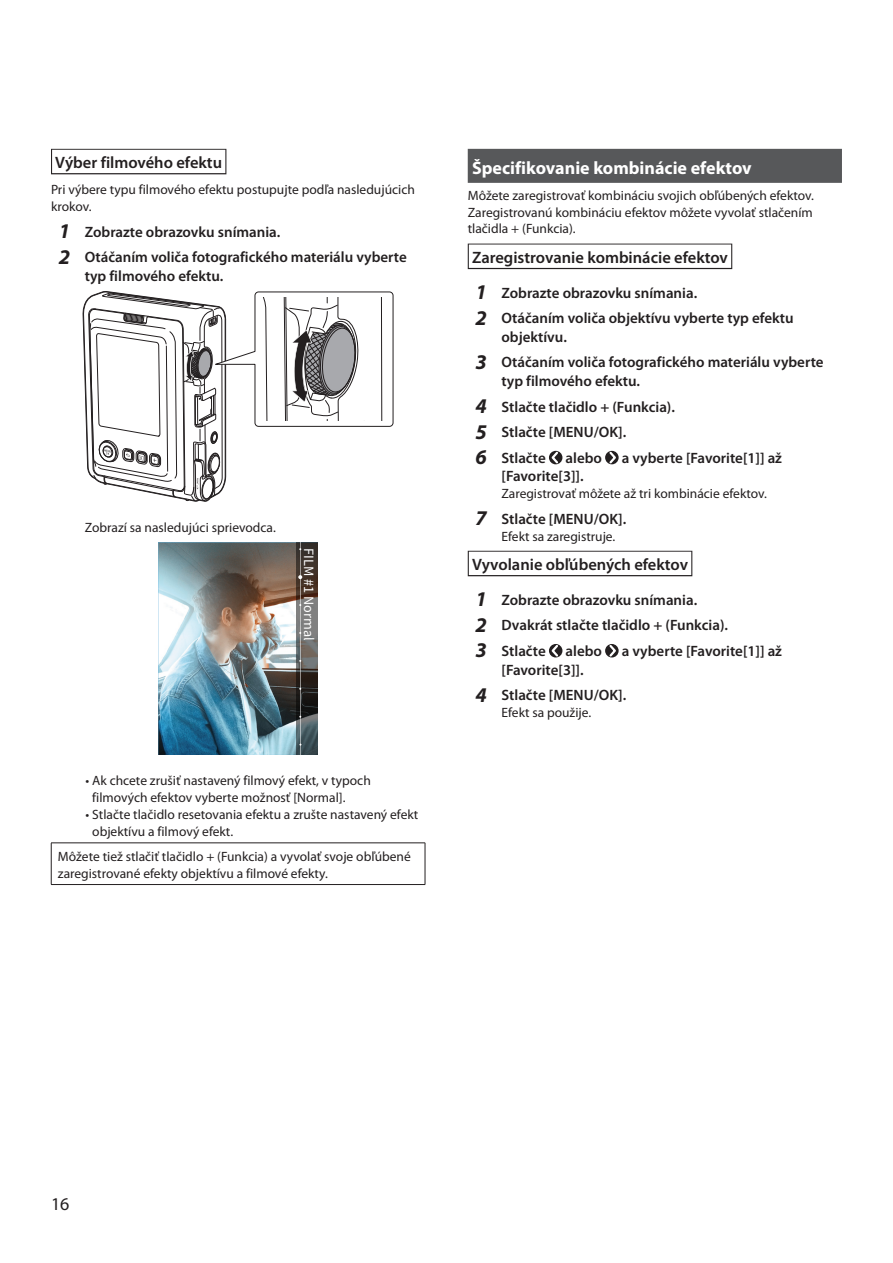
<style>
.page{position:relative;width:893px;height:1263px;background:#fff}
.page>*{position:absolute;margin:0;border:0;box-sizing:border-box;transform-origin:0 0}
.t1{font:700 18px "Myriad Pro";color:#fff}
.t2{font:18px "Myriad Pro";color:#231f20}
.t3{font:600 16.5px "Myriad Pro";color:#231f20}
.t4{font:600 15px/25.5px "Myriad Pro";color:#231f20}
.t5{font:13.5px/16.8px "Myriad Pro";color:#231f20}
.t6{font:12.75px "Noto Sans CJK";color:#fff}
.s1{font-weight:700;font-style:italic;font-size:21px}
</style>
<div class="page">
<svg style="left:51px;top:149px;width:175px;height:25px"></svg>
<div style="left:52px;top:150px;width:173px;height:23px;background:#fff"></div>
<svg style="left:83px;top:291px;width:311px;height:211px"></svg>
<img style="left:158px;top:542px;width:139px;height:213px">
<svg style="left:297px;top:542px;width:21px;height:213px;background:#4d4c49"></svg>
<hr style="left:300px;top:542px;width:1px;height:213px;background:#fff">
<svg style="left:298px;top:575px;width:4px;height:4px"></svg>
<hr style="left:51px;top:842px;width:374px;height:1px;background:#231f20">
<hr style="left:51px;top:843px;width:1px;height:41px;background:#231f20">
<hr style="left:425px;top:843px;width:1px;height:41px;background:#231f20">
<hr style="left:51px;top:884px;width:374px;height:1px;background:#231f20">
<div style="left:468px;top:149px;width:374px;height:34px;background:#57585a"></div>
<svg style="left:468px;top:244px;width:264px;height:25px"></svg>
<div style="left:469px;top:244px;width:262px;height:24px;background:#fff"></div>
<svg style="left:468px;top:551px;width:224px;height:25px"></svg>
<div style="left:469px;top:552px;width:222px;height:23px;background:#fff"></div>
<div style="left:549px;top:451px;width:13px;height:13px;background:#231f20;border-radius:50%"></div>
<svg style="left:550px;top:451px;width:10px;height:13px"></svg>
<svg style="left:605px;top:451px;width:14px;height:13px"></svg>
<svg style="left:607px;top:451px;width:11px;height:13px"></svg>
<div style="left:549px;top:644px;width:13px;height:13px;background:#231f20;border-radius:50%"></div>
<svg style="left:550px;top:644px;width:10px;height:13px"></svg>
<svg style="left:605px;top:644px;width:14px;height:13px"></svg>
<svg style="left:607px;top:644px;width:11px;height:13px"></svg>
<p class="t3" style="left:55px;top:152px;width:168px">Výber filmového efektu</p>
<p class="t5" style="left:51px;top:181px;width:365px">Pri výbere typu filmového efektu postupujte podľa nasledujúcich krokov.</p>
<p class="t4" style="left:59px;top:218px;width:350px"><span class="s1">1</span> Zobrazte obrazovku snímania.<br><span class="s1">2</span> Otáčaním voliča fotografického materiálu vyberte</p>
<p class="t4" style="left:85px;top:263px;width:139px">typ filmového efektu.</p>
<p class="t5" style="left:85px;top:519px;width:193px">Zobrazí sa nasledujúci sprievodca.</p>
<p class="t6" style="left:316px;top:548px;width:94px;rotate:90deg">FILM #1 Normal</p>
<p class="t5" style="left:92px;top:772px;width:280px;text-indent:-7px">• Ak chcete zrušiť nastavený filmový efekt, v typoch filmových efektov vyberte možnosť [Normal].</p>
<p class="t5" style="left:92px;top:806px;width:327px;text-indent:-7px">• Stlačte tlačidlo resetovania efektu a zrušte nastavený efekt objektívu a filmový efekt.</p>
<p class="t5" style="left:58px;top:848px;width:354px">Môžete tiež stlačiť tlačidlo + (Funkcia) a vyvolať svoje obľúbené zaregistrované efekty objektívu a filmové efekty.</p>
<h1 class="t1" style="left:472px;top:156px;width:281px">Špecifikovanie kombinácie efektov</h1>
<p class="t5" style="left:468px;top:187px;width:348px;text-align:justify">Môžete zaregistrovať kombináciu svojich obľúbených efektov.<br>Zaregistrovanú kombináciu efektov môžete vyvolať stlačením tlačidla + (Funkcia).</p>
<p class="t3" style="left:472px;top:247px;width:257px">Zaregistrovanie kombinácie efektov</p>
<p class="t4" style="left:476px;top:279px;width:320px"><span class="s1">1</span> Zobrazte obrazovku snímania.<br><span class="s1">2</span> Otáčaním voliča objektívu vyberte typ efektu</p>
<p class="t4" style="left:476px;top:324px;width:350px;text-indent:26px">objektívu.<br><span class="s1">3</span> Otáčaním voliča fotografického materiálu vyberte</p>
<p class="t4" style="left:476px;top:368px;width:200px;text-indent:26px">typ filmového efektu.<br><span class="s1">4</span> Stlačte tlačidlo + (Funkcia).<br><span class="s1">5</span> Stlačte [MENU/OK].<br><span class="s1">6</span> Stlačte</p>
<p class="t4" style="left:566px;top:444px;width:38px">alebo</p>
<p class="t4" style="left:622px;top:444px;width:162px">a vyberte [Favorite[1]] až</p>
<p class="t4" style="left:501px;top:463px;width:82px">[Favorite[3]].</p>
<p class="t5" style="left:501px;top:485px;width:267px">Zaregistrovať môžete až tri kombinácie efektov.</p>
<p class="t4" style="left:476px;top:506px;width:151px"><span class="s1">7</span> Stlačte [MENU/OK].</p>
<p class="t5" style="left:501px;top:527px;width:115px">Efekt sa zaregistruje.</p>
<p class="t3" style="left:472px;top:554px;width:218px">Vyvolanie obľúbených efektov</p>
<p class="t4" style="left:476px;top:587px;width:253px"><span class="s1">1</span> Zobrazte obrazovku snímania.<br><span class="s1">2</span> Dvakrát stlačte tlačidlo + (Funkcia).<br><span class="s1">3</span> Stlačte</p>
<p class="t4" style="left:566px;top:638px;width:38px">alebo</p>
<p class="t4" style="left:622px;top:638px;width:162px">a vyberte [Favorite[1]] až</p>
<p class="t4" style="left:476px;top:656px;width:151px;text-indent:26px">[Favorite[3]].<br><span class="s1">4</span> Stlačte [MENU/OK].</p>
<p class="t5" style="left:501px;top:704px;width:91px">Efekt sa použije.</p>
<h1 class="t2" style="left:51px;top:1193px;width:20px">16</h1>
</div>
